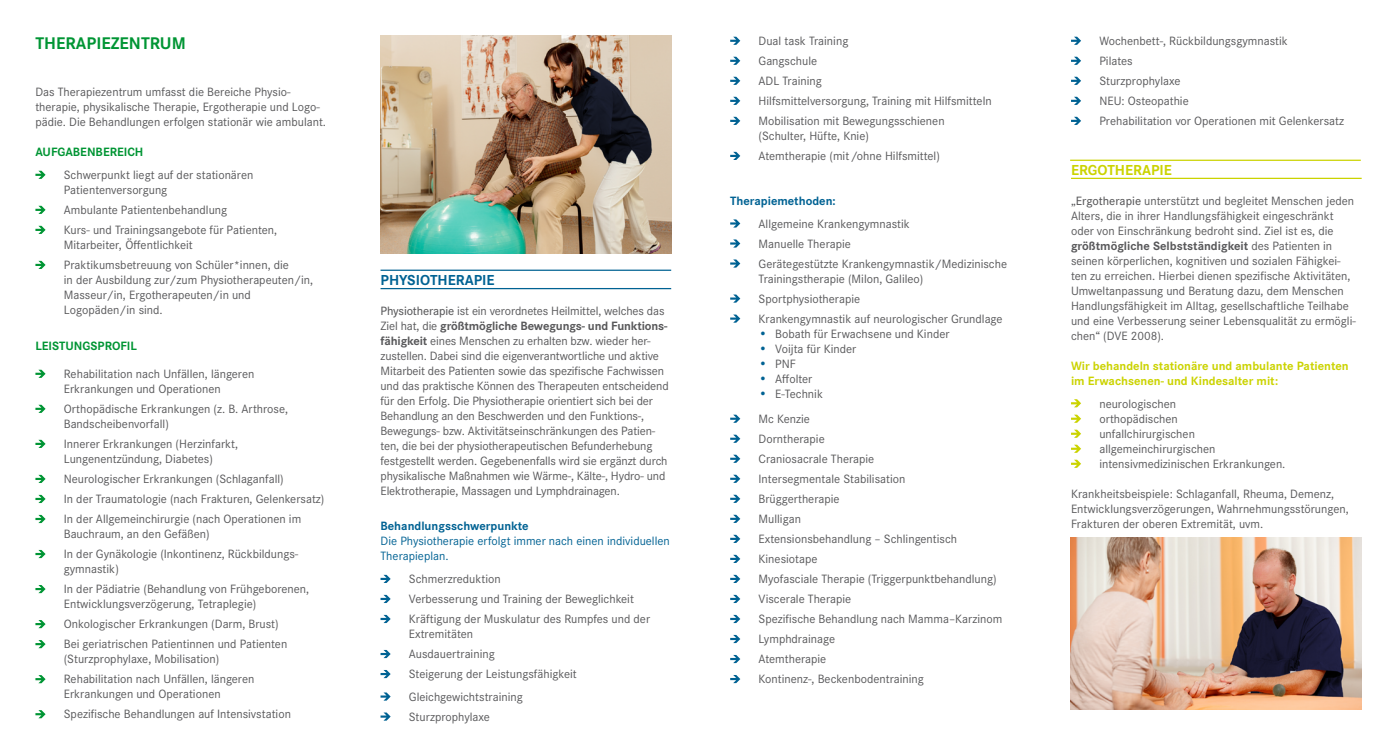
<style>
.page{position:relative;width:1386px;height:745px;background:#fff}
.page>*{position:absolute;margin:0;border:0;box-sizing:border-box;transform-origin:0 0}
.t1{font:700 17.5px "Corporate S";color:#009534}
.t2{font:700 15px "Corporate S";color:#006293}
.t3{font:700 15px "Corporate S";color:#cbd300}
.t4{font:12.5px/20px "Corporate S";color:#58585a}
.t5{font:700 12.5px/15px "Corporate S";color:#cbd300}
.t6{font:12.5px/15px "Corporate S";color:#006293}
.t7{font:700 12.5px "Corporate S";color:#006293}
.t8{font:700 12.5px "Corporate S";color:#009534}
.s1{font-weight:500}
.s2{font-weight:700}
.s3{color:#006293}
</style>
<div class="page">
<svg style="left:35px;top:171px;width:11px;height:8px"></svg>
<svg style="left:35px;top:206px;width:11px;height:8px"></svg>
<svg style="left:35px;top:226px;width:11px;height:8px"></svg>
<svg style="left:35px;top:261px;width:11px;height:8px"></svg>
<svg style="left:35px;top:369px;width:11px;height:8px"></svg>
<svg style="left:35px;top:404px;width:11px;height:8px"></svg>
<svg style="left:35px;top:439px;width:11px;height:8px"></svg>
<svg style="left:35px;top:474px;width:11px;height:8px"></svg>
<svg style="left:35px;top:494px;width:11px;height:8px"></svg>
<svg style="left:35px;top:514px;width:11px;height:8px"></svg>
<svg style="left:35px;top:549px;width:11px;height:8px"></svg>
<svg style="left:35px;top:585px;width:11px;height:7px"></svg>
<svg style="left:35px;top:620px;width:11px;height:7px"></svg>
<svg style="left:35px;top:640px;width:11px;height:7px"></svg>
<svg style="left:35px;top:675px;width:11px;height:7px"></svg>
<svg style="left:35px;top:710px;width:11px;height:7px"></svg>
<svg style="left:380px;top:574px;width:10px;height:8px"></svg>
<svg style="left:380px;top:594px;width:10px;height:8px"></svg>
<svg style="left:380px;top:614px;width:10px;height:8px"></svg>
<svg style="left:380px;top:649px;width:10px;height:8px"></svg>
<svg style="left:380px;top:670px;width:10px;height:7px"></svg>
<svg style="left:380px;top:692px;width:10px;height:8px"></svg>
<svg style="left:380px;top:712px;width:10px;height:8px"></svg>
<svg style="left:730px;top:37px;width:10px;height:8px"></svg>
<svg style="left:730px;top:57px;width:10px;height:8px"></svg>
<svg style="left:730px;top:77px;width:10px;height:8px"></svg>
<svg style="left:730px;top:97px;width:10px;height:8px"></svg>
<svg style="left:730px;top:117px;width:10px;height:8px"></svg>
<svg style="left:730px;top:152px;width:10px;height:8px"></svg>
<svg style="left:730px;top:219px;width:10px;height:8px"></svg>
<svg style="left:730px;top:239px;width:10px;height:8px"></svg>
<svg style="left:730px;top:259px;width:10px;height:8px"></svg>
<svg style="left:730px;top:294px;width:10px;height:8px"></svg>
<svg style="left:730px;top:314px;width:10px;height:8px"></svg>
<svg style="left:730px;top:414px;width:10px;height:8px"></svg>
<svg style="left:730px;top:434px;width:10px;height:8px"></svg>
<svg style="left:730px;top:454px;width:10px;height:8px"></svg>
<svg style="left:730px;top:474px;width:10px;height:8px"></svg>
<svg style="left:730px;top:494px;width:10px;height:8px"></svg>
<svg style="left:730px;top:514px;width:10px;height:8px"></svg>
<svg style="left:730px;top:534px;width:10px;height:8px"></svg>
<svg style="left:730px;top:554px;width:10px;height:8px"></svg>
<svg style="left:730px;top:574px;width:10px;height:8px"></svg>
<svg style="left:730px;top:594px;width:10px;height:8px"></svg>
<svg style="left:730px;top:614px;width:10px;height:8px"></svg>
<svg style="left:730px;top:634px;width:10px;height:8px"></svg>
<svg style="left:730px;top:654px;width:10px;height:8px"></svg>
<svg style="left:730px;top:675px;width:10px;height:7px"></svg>
<svg style="left:1071px;top:37px;width:10px;height:8px"></svg>
<svg style="left:1071px;top:57px;width:10px;height:8px"></svg>
<svg style="left:1071px;top:77px;width:10px;height:8px"></svg>
<svg style="left:1071px;top:97px;width:10px;height:8px"></svg>
<svg style="left:1071px;top:117px;width:10px;height:8px"></svg>
<svg style="left:1071px;top:399px;width:10px;height:8px"></svg>
<svg style="left:1071px;top:414px;width:10px;height:8px"></svg>
<svg style="left:1071px;top:429px;width:10px;height:8px"></svg>
<svg style="left:1071px;top:444px;width:10px;height:8px"></svg>
<svg style="left:1071px;top:459px;width:10px;height:8px"></svg>
<img style="left:1070px;top:537px;width:291px;height:172px">
<hr style="left:380px;top:288px;width:291px;height:1px;background:#006293">
<hr style="left:1071px;top:178px;width:290px;height:1px;background:#cbd300">
<hr style="left:1070px;top:159px;width:290px;height:2px;background:#cbd300">
<hr style="left:380px;top:269px;width:291px;height:2px;background:#006293">
<img style="left:380px;top:35px;width:291px;height:218px">
<h1 class="t1" style="left:35px;top:33px;width:152px">THERAPIEZENTRUM</h1>
<p class="t4" style="left:35px;top:85px;width:292px;line-height:15px">Das Therapiezentrum umfasst die Bereiche Physio&shy;therapie, physikalische Therapie, Ergotherapie und Logo&shy;pädie. Die Behandlungen erfolgen stationär wie ambulant.</p>
<p class="t8" style="left:35px;top:145px;width:109px">AUFGABENBEREICH</p>
<p class="t4" style="left:64px;top:167px;width:191px;line-height:15px">Schwerpunkt liegt auf der stationären<br>Patientenversorgung</p>
<p class="t4" style="left:64px;top:200px;width:215px">Ambulante Patientenbehandlung<br>Kurs- und Trainingsangebote für Patienten,</p>
<p class="t4" style="left:64px;top:235px;width:227px">Mitarbeiter, Öffentlichkeit<br>Praktikumsbetreuung von Schüler*innen, die</p>
<p class="t4" style="left:64px;top:272px;width:251px;line-height:15px">in der Ausbildung zur/zum Physiotherapeuten/in,<br>Masseur/in, Ergotherapeuten/in und<br>Logopäden/in sind.</p>
<p class="t8" style="left:35px;top:339px;width:103px">LEISTUNGSPROFIL</p>
<p class="t4" style="left:64px;top:366px;width:192px;line-height:15px">Rehabilitation nach Unfällen, längeren<br>Erkrankungen und Operationen</p>
<p class="t4" style="left:64px;top:401px;width:226px;line-height:15px">Orthopädische Erkrankungen (z. B. Arthrose,<br>Bandscheibenvorfall)</p>
<p class="t4" style="left:64px;top:436px;width:176px;line-height:15px">Innerer Erkrankungen (Herzinfarkt,<br>Lungenentzündung, Diabetes)</p>
<p class="t4" style="left:64px;top:468px;width:262px">Neurologischer Erkrankungen (Schlaganfall)<br>In der Traumatologie (nach Frakturen, Gelenkersatz)<br>In der Allgemeinchirurgie (nach Operationen im</p>
<p class="t4" style="left:64px;top:523px;width:236px">Bauchraum, an den Gefäßen)<br>In der Gynäkologie (Inkontinenz, Rückbildungs-</p>
<p class="t4" style="left:64px;top:558px;width:247px">gymnastik)<br>In der Pädiatrie (Behandlung von Frühgeborenen,</p>
<p class="t4" style="left:64px;top:593px;width:225px">Entwicklungsverzögerung, Tetraplegie)<br>Onkologischer Erkrankungen (Darm, Brust)<br>Bei geriatrischen Patientinnen und Patienten</p>
<p class="t4" style="left:64px;top:648px;width:192px">(Sturzprophylaxe, Mobilisation)<br>Rehabilitation nach Unfällen, längeren</p>
<p class="t4" style="left:64px;top:683px;width:229px">Erkrankungen und Operationen<br>Spezifische Behandlungen auf Intensivstation</p>
<p class="t2" style="left:380px;top:271px;width:116px">PHYSIOTHERAPIE</p>
<p class="t4" style="left:380px;top:303px;width:290px;line-height:15px"><span class="s1">Physiotherapie</span> ist ein verordnetes Heilmittel, welches das Ziel hat, die <span class="s2">größtmögliche Bewegungs- und Funktions&shy;fähigkeit</span> eines Menschen zu erhalten bzw. wieder her&shy;zustellen. Dabei sind die eigenverantwortliche und aktive Mitarbeit des Patienten sowie das spezifische Fachwissen und das praktische Können des Therapeuten entscheidend für den Erfolg. Die Physiotherapie orientiert sich bei der Behandlung an den Beschwerden und den Funktions-, Bewegungs- bzw. Aktivitätseinschränkungen des Patien&shy;ten, die bei der physiotherapeutischen Befunderhebung festgestellt werden. Gegebenenfalls wird sie ergänzt durch physikalische Maßnahmen wie Wärme-, Kälte-, Hydro- und Elektrotherapie, Massagen und Lymphdrainagen.</p>
<p class="t7" style="left:380px;top:518px;width:150px">Behandlungsschwerpunkte</p>
<p class="t6" style="left:380px;top:533px;width:291px">Die Physiotherapie erfolgt immer nach einen individuellen<br>Therapieplan.</p>
<p class="t4" style="left:409px;top:568px;width:243px">Schmerzreduktion<br>Verbesserung und Training der Beweglichkeit<br>Kräftigung der Muskulatur des Rumpfes und der</p>
<p class="t4" style="left:409px;top:623px;width:169px">Extremitäten<br>Ausdauertraining<br>Steigerung der Leistungsfähigkeit</p>
<p class="t4" style="left:409px;top:686px;width:115px">Gleichgewichtstraining<br>Sturzprophylaxe</p>
<p class="t4" style="left:758px;top:31px;width:235px">Dual task Training<br>Gangschule<br>ADL Training<br>Hilfsmittelversorgung, Training mit Hilfsmitteln<br>Mobilisation mit Bewegungsschienen</p>
<p class="t4" style="left:758px;top:126px;width:183px">(Schulter, Hüfte, Knie)<br>Atemtherapie (mit/ohne Hilfsmittel)</p>
<p class="t7" style="left:730px;top:193px;width:107px">Therapiemethoden:</p>
<p class="t4" style="left:758px;top:213px;width:250px">Allgemeine Krankengymnastik<br>Manuelle Therapie<br>Gerätegestützte Krankengymnastik/Medizinische</p>
<p class="t4" style="left:758px;top:268px;width:245px">Trainingstherapie (Milon, Galileo)<br>Sportphysiotherapie<br>Krankengymnastik auf neurologischer Grundlage</p>
<p class="t4" style="left:760px;top:323px;width:191px"><span class="s3">•</span> Bobath für Erwachsene und Kinder</p>
<p class="t4" style="left:760px;top:338px;width:98px"><span class="s3">•</span> Voijta für Kinder</p>
<p class="t4" style="left:760px;top:353px;width:37px"><span class="s3">•</span> PNF</p>
<p class="t4" style="left:760px;top:368px;width:54px"><span class="s3">•</span> Affolter</p>
<p class="t4" style="left:758px;top:381px;width:66px;line-height:25px"><span class="s3">•</span> E-Technik<br>Mc Kenzie</p>
<p class="t4" style="left:758px;top:428px;width:245px">Dorntherapie<br>Craniosacrale Therapie<br>Intersegmentale Stabilisation<br>Brüggertherapie<br>Mulligan<br>Extensionsbehandlung – Schlingentisch<br>Kinesiotape<br>Myofasciale Therapie (Triggerpunktbehandlung)<br>Viscerale Therapie<br>Spezifische Behandlung nach Mamma–Karzinom<br>Lymphdrainage<br>Atemtherapie<br>Kontinenz-, Beckenbodentraining</p>
<p class="t4" style="left:1099px;top:31px;width:246px">Wochenbett-, Rückbildungsgymnastik<br>Pilates<br>Sturzprophylaxe<br>NEU: Osteopathie<br>Prehabilitation vor Operationen mit Gelenkersatz</p>
<p class="t3" style="left:1071px;top:161px;width:102px">ERGOTHERAPIE</p>
<p class="t4" style="left:1071px;top:193px;width:286px;line-height:15px">„<span class="s1">Ergotherapie</span> unterstützt und begleitet Menschen jeden Alters, die in ihrer Handlungsfähigkeit eingeschränkt oder von Einschränkung bedroht sind. Ziel ist es, die <span class="s2">größtmögliche Selbstständigkeit</span> des Patienten in seinen körperlichen, kognitiven und sozialen Fähigkei&shy;ten zu erreichen. Hierbei dienen spezifische Aktivitäten, Umweltanpassung und Beratung dazu, dem Menschen Handlungsfähigkeit im Alltag, gesellschaftliche Teilhabe und eine Verbesserung seiner Lebensqualität zu ermögli&shy;chen“ (DVE 2008).</p>
<p class="t5" style="left:1071px;top:358px;width:279px">Wir behandeln stationäre und ambulante Patienten im Erwachsenen- und Kindesalter mit:</p>
<p class="t4" style="left:1099px;top:396px;width:188px;line-height:15px">neurologischen<br>orthopädischen<br>unfallchirurgischen allgemeinchirurgischen intensivmedizinischen Erkrankungen.</p>
<p class="t4" style="left:1071px;top:486px;width:279px;line-height:15px">Krankheitsbeispiele: Schlaganfall, Rheuma, Demenz,<br>Entwicklungsverzögerungen, Wahrnehmungsstörungen,<br>Frakturen der oberen Extremität, uvm.</p>
</div>
